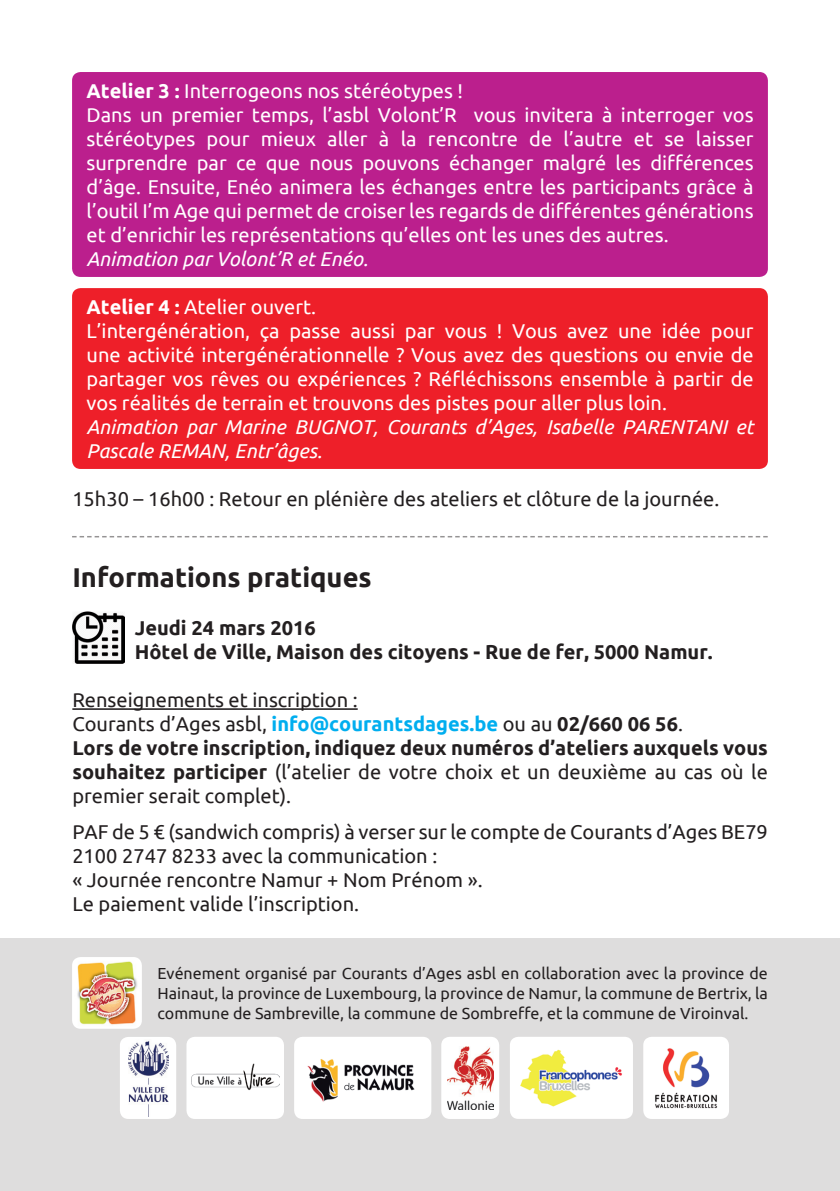
<style>
.page{position:relative;width:840px;height:1191px;background:#fff}
.page>*{position:absolute;margin:0;border:0;box-sizing:border-box;transform-origin:0 0}
.t1{font:700 27.2px "Ubuntu";color:#231f20}
.t2{font:20px/24px "Ubuntu";color:#fff}
.t3{font:20px/24px "Ubuntu";color:#231f20}
.t4{font:italic 20px/24px "Ubuntu";color:#fff}
.t5{font:700 20px/24px "Ubuntu";color:#231f20}
.t6{font:16px/20px "Ubuntu";color:#231f20;text-align:justify}
.s1{font-weight:700}
.s2{font-weight:700;color:#00aeef}
</style>
<div class="page">
<div style="left:0;top:938px;width:839px;height:253px;background:#dedddd"></div>
<div style="left:72px;top:72px;width:695px;height:205px;background:#bb1f8d;border-radius:9px"></div>
<div style="left:72px;top:288px;width:695px;height:181px;background:#ee1f29;border-radius:9px"></div>
<hr style="left:72px;top:708px;width:285px;height:2px;background:#231f20">
<svg style="left:72px;top:536px;width:695px;height:1px"></svg>
<img style="left:72px;top:611px;width:53px;height:53px">
<img style="left:72px;top:957px;width:70px;height:71px">
<div style="left:120px;top:1037px;width:56px;height:82px;background:#fff;border-radius:9px"></div>
<img style="left:128px;top:1041px;width:40px;height:75px">
<div style="left:186px;top:1036px;width:98px;height:83px;background:#fff;border-radius:9px"></div>
<img style="left:191px;top:1063px;width:88px;height:27px">
<div style="left:441px;top:1036px;width:58px;height:83px;background:#fff;border-radius:9px"></div>
<img style="left:447px;top:1046px;width:46px;height:63px">
<img style="left:510px;top:1037px;width:122px;height:81px">
<div style="left:643px;top:1036px;width:85px;height:83px;background:#fff;border-radius:9px"></div>
<img style="left:655px;top:1048px;width:63px;height:61px">
<div style="left:294px;top:1036px;width:137px;height:83px;background:#fff;border-radius:9px"></div>
<img style="left:307px;top:1059px;width:108px;height:43px">
<p class="t2" style="left:86px;top:78px;width:668px"><span class="s1">Atelier 3 :</span> Interrogeons nos stéréotypes !<br>Dans un premier temps, l’asbl Volont’R vous invitera à interroger vos stéréotypes pour mieux aller à la rencontre de l’autre et se laisser surprendre par ce que nous pouvons échanger malgré les différences d’âge. Ensuite, Enéo animera les échanges entre les participants grâce à l’outil I’m Age qui permet de croiser les regards de différentes générations et d’enrichir les représentations qu’elles ont les unes des autres.</p>
<p class="t4" style="left:86px;top:246px;width:283px">Animation par Volont’R et Enéo.</p>
<p class="t2" style="left:86px;top:294px;width:668px"><span class="s1">Atelier 4 :</span> Atelier ouvert.<br>L’intergénération, ça passe aussi par vous ! Vous avez une idée pour une activité intergénérationnelle ? Vous avez des questions ou envie de partager vos rêves ou expériences ? Réfléchissons ensemble à partir de vos réalités de terrain et trouvons des pistes pour aller plus loin.</p>
<p class="t4" style="left:86px;top:414px;width:668px">Animation par Marine BUGNOT, Courants d’Ages, Isabelle PARENTANI et<br>Pascale REMAN, Entr’âges.</p>
<p class="t3" style="left:72px;top:486px;width:648px">15h30 – 16h00 : Retour en plénière des ateliers et clôture de la journée.</p>
<h1 class="t1" style="left:72px;top:560px;width:301px">Informations pratiques</h1>
<p class="t5" style="left:135px;top:615px;width:579px">Jeudi 24 mars 2016<br>Hôtel de Ville, Maison des citoyens - Rue de fer, 5000 Namur.</p>
<p class="t3" style="left:72px;top:687px;width:696px">Renseignements et inscription :<br>Courants d’Ages asbl, <span class="s2">info@courantsdages.be</span> ou au <span class="s1">02/660 06 56</span>.<br><span class="s1">Lors de votre inscription, indiquez deux numéros d’ateliers auxquels vous souhaitez participer</span> (l’atelier de votre choix et un deuxième au cas où le premier serait complet).</p>
<p class="t3" style="left:72px;top:819px;width:696px">PAF de 5 € (sandwich compris) à verser sur le compte de Courants d’Ages BE79<br>2100 2747 8233 avec la communication :<br>« Journée rencontre Namur + Nom Prénom ».<br>Le paiement valide l’inscription.</p>
<p class="t6" style="left:157px;top:962px;width:611px">Evénement organisé par Courants d’Ages asbl en collaboration avec la province de Hainaut, la province de Luxembourg, la province de Namur, la commune de Bertrix, la commune de Sambreville, la commune de Sombreffe, et la commune de Viroinval.</p>
</div>
